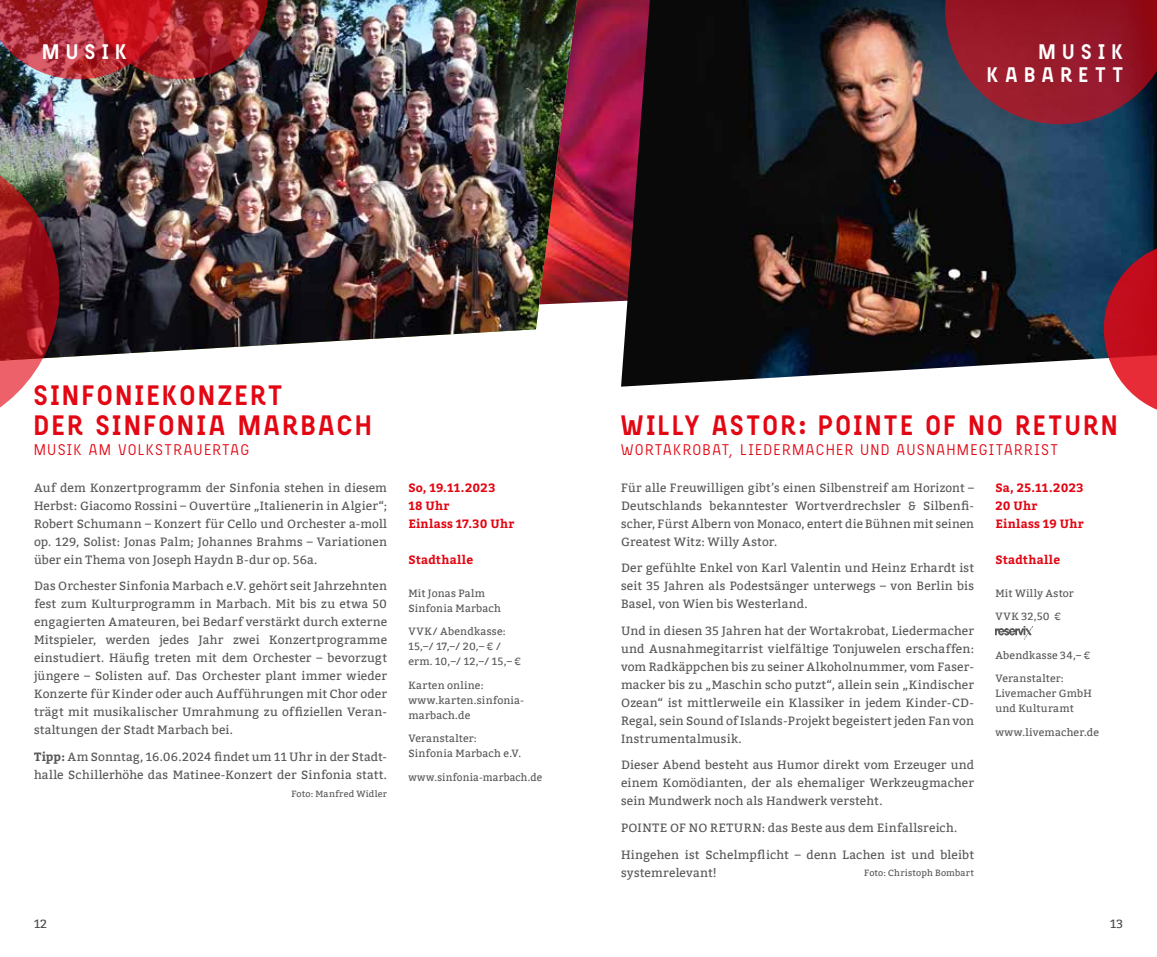
<style>
.page{position:relative;width:1157px;height:957px;background:#fff}
.page>*{position:absolute;margin:0;border:0;box-sizing:border-box;transform-origin:0 0}
.t1{font:700 30px/30px "Beauchef";letter-spacing:.11em;color:#e30613}
.t2{font:700 22.5px/22.5px "Beauchef";letter-spacing:.32em;color:#fff;text-align:right}
.t3{font:16.5px "Beauchef";letter-spacing:.12em;color:#e30613}
.t4{font:12px/18px "Bitter";letter-spacing:.015em;color:#575756;text-align:justify}
.t5{font:700 12px/18px "Bitter";letter-spacing:.02em;color:#e30613}
.t6{font:12px "Bitter";color:#4a4a49}
.t7{font:10.5px/15px "Bitter";letter-spacing:.02em;color:#575756}
.t8{font:10.5px "Bitter";letter-spacing:.02em;color:#575756;scale:.96 1}
.t9{font:9px "Bitter";letter-spacing:.02em;color:#575756}
.s1{font-weight:700}
</style>
<div class="page">
<img style="left:577px;top:0;width:44px;height:303px">
<img style="left:0;top:0;width:577px;height:358px">
<img style="left:621px;top:0;width:536px;height:387px">
<svg style="left:945px;top:0;width:212px;height:124px;background:#831e2f"></svg>
<svg style="left:1103px;top:241px;width:54px;height:169px;background:#ad3b4b"></svg>
<img style="left:995px;top:626px;width:38px;height:13px">
<svg style="left:0;top:148px;width:60px;height:260px;background:#a04b4b"></svg>
<img style="left:0;top:0;width:268px;height:79px">
<h2 class="t2" style="left:43px;top:40px;width:85px">MUSIK</h2>
<h2 class="t2" style="left:987px;top:40px;width:137px">MUSIK<br>KABARETT</h2>
<h1 class="t1" style="left:34px;top:379px;width:339px">SINFONIEKONZERT<br>DER SINFONIA MARBACH</h1>
<h3 class="t3" style="left:34px;top:440px;width:216px">MUSIK AM VOLKSTRAUERTAG</h3>
<p class="t4" style="left:34px;top:479px;width:354px">Auf dem Konzertprogramm der Sinfonia stehen in diesem Herbst: Giacomo Rossini – Ouvertüre „Italienerin in Algier“; Robert Schumann – Konzert für Cello und Orchester a-moll op. 129, Solist: Jonas Palm; Johannes Brahms – Variationen über ein Thema von Joseph Haydn B-dur op. 56a.</p>
<p class="t4" style="left:34px;top:577px;width:354px">Das Orchester Sinfonia Marbach e.V. gehört seit Jahrzehnten fest zum Kulturprogramm in Marbach. Mit bis zu etwa 50 engagierten Amateuren, bei Bedarf verstärkt durch externe Mitspieler, werden jedes Jahr zwei Konzertprogramme einstudiert. Häufig treten mit dem Orchester – bevorzugt jüngere – Solisten auf. Das Orchester plant immer wieder Konzerte für Kinder oder auch Aufführungen mit Chor oder trägt mit musikalischer Umrahmung zu offiziellen Veran&shy;staltungen der Stadt Marbach bei.</p>
<p class="t4" style="left:34px;top:748px;width:354px"><span class="s1">Tipp:</span> Am Sonntag, 16.06.2024 findet um 11 Uhr in der Stadt&shy;halle Schillerhöhe das Matinee-Konzert der Sinfonia statt.</p>
<p class="t9" style="left:291px;top:788px;width:97px">Foto: Manfred Widler</p>
<p class="t5" style="left:408px;top:478px;width:107px">So, 19.11.2023<br>18 Uhr<br>Einlass 17.30 Uhr</p>
<p class="t5" style="left:408px;top:550px;width:66px">Stadthalle</p>
<p class="t7" style="left:408px;top:585px;width:94px">Mit Jonas Palm<br>Sinfonia Marbach</p>
<p class="t7" style="left:408px;top:624px;width:114px">VVK/ Abendkasse:<br>15,–/ 17,–/ 20,– € / erm. 10,–/ 12,–/ 15,– €</p>
<p class="t7" style="left:408px;top:677px;width:117px">Karten online: www.karten.sinfonia&shy;marbach.de</p>
<p class="t7" style="left:408px;top:731px;width:114px">Veranstalter:<br>Sinfonia Marbach e.V.</p>
<p class="t8" style="left:408px;top:771px;width:141px">www.sinfonia-marbach.de</p>
<h1 class="t1" style="left:621px;top:409px;width:497px">WILLY ASTOR: POINTE OF NO RETURN</h1>
<h3 class="t3" style="left:621px;top:439px;width:438px">WORTAKROBAT, LIEDERMACHER UND AUSNAHMEGITARRIST</h3>
<p class="t4" style="left:621px;top:479px;width:354px">Für alle Freuwilligen gibt’s einen Silbenstreif am Horizont – Deutschlands bekanntester Wortverdrechsler &amp; Silbenfi&shy;scher, Fürst Albern von Monaco, entert die Bühnen mit seinen Greatest Witz: Willy Astor.</p>
<p class="t4" style="left:621px;top:559px;width:354px">Der gefühlte Enkel von Karl Valentin und Heinz Erhardt ist seit 35 Jahren als Podestsänger unterwegs – von Berlin bis Basel, von Wien bis Westerland.</p>
<p class="t4" style="left:621px;top:622px;width:354px">Und in diesen 35 Jahren hat der Wortakrobat, Liedermacher und Ausnahmegitarrist vielfältige Tonjuwelen erschaffen: vom Radkäppchen bis zu seiner Alkoholnummer, vom Faser&shy;macker bis zu „Maschin scho putzt“, allein sein „Kindischer Ozean“ ist mittlerweile ein Klassiker in jedem Kinder-CD-Regal, sein Sound of Islands-Projekt begeistert jeden Fan von Instrumentalmusik.</p>
<p class="t4" style="left:621px;top:756px;width:354px">Dieser Abend besteht aus Humor direkt vom Erzeuger und einem Komödianten, der als ehemaliger Werkzeugmacher sein Mundwerk noch als Handwerk versteht.</p>
<p class="t4" style="left:621px;top:819px;width:338px">POINTE OF NO RETURN: das Beste aus dem Einfallsreich.</p>
<p class="t4" style="left:621px;top:845px;width:354px">Hingehen ist Schelmpflicht – denn Lachen ist und bleibt systemrelevant!</p>
<p class="t5" style="left:995px;top:478px;width:90px">Sa, 25.11.2023<br>20 Uhr<br>Einlass 19 Uhr</p>
<p class="t5" style="left:995px;top:550px;width:66px">Stadthalle</p>
<p class="t7" style="left:995px;top:585px;width:80px">Mit Willy Astor</p>
<p class="t7" style="left:995px;top:609px;width:67px">VVK 32,50 €</p>
<p class="t7" style="left:995px;top:647px;width:97px">Abendkasse 34,– €</p>
<p class="t7" style="left:995px;top:671px;width:98px">Veranstalter:<br>Livemacher GmbH und Kulturamt</p>
<p class="t7" style="left:995px;top:724px;width:105px">www.livemacher.de</p>
<p class="t9" style="left:864px;top:868px;width:111px">Foto: Christoph Bombart</p>
<p class="t6" style="left:34px;top:916px;width:14px">12</p>
<p class="t6" style="left:1110px;top:916px;width:14px">13</p>
</div>
